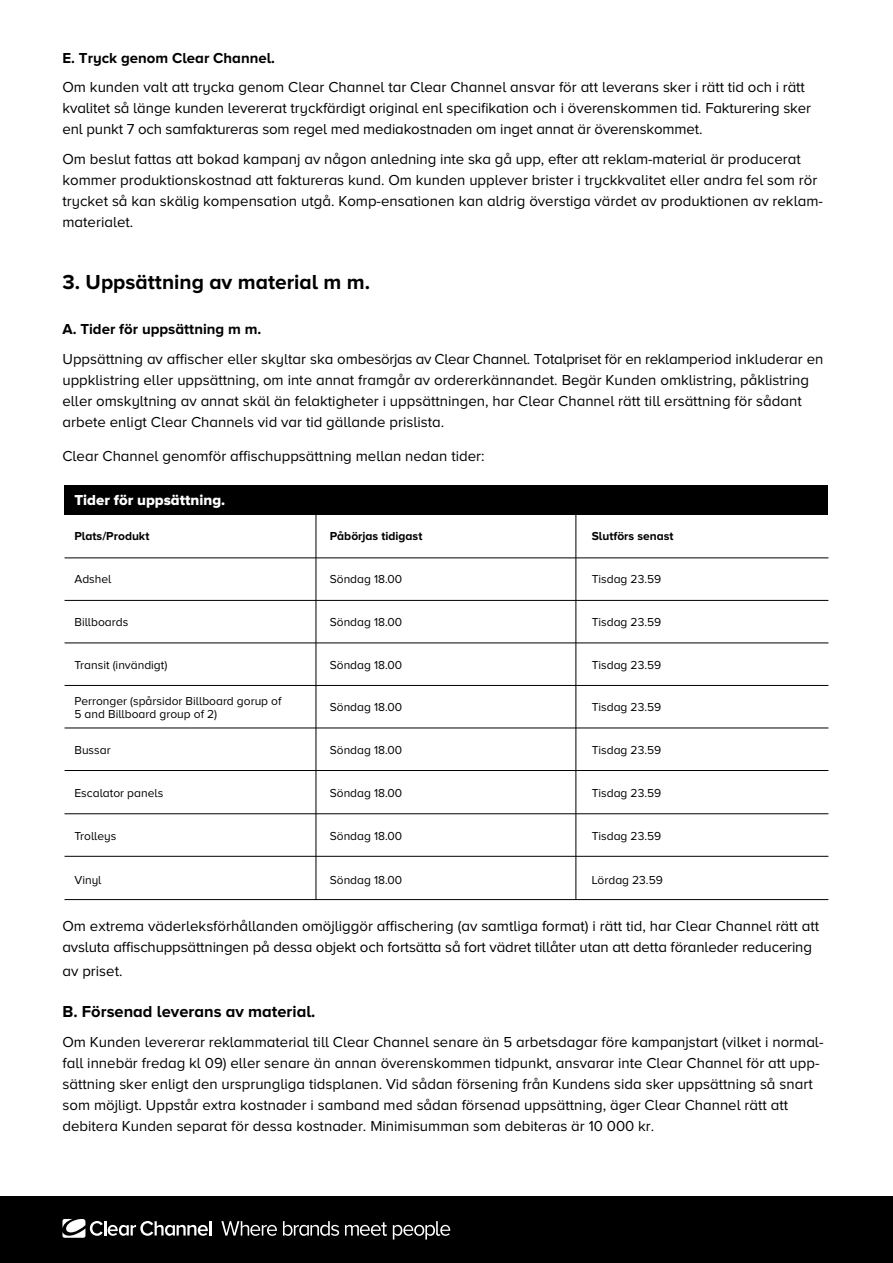
<style>
.page{position:relative;width:893px;height:1263px;background:#fff}
.page>*{position:absolute;margin:0;border:0;box-sizing:border-box;transform-origin:0 0}
.t1{font:700 21px "Proxima Nova A";color:#000}
.t2{font:700 16.5px "Proxima Nova A";color:#000}
.t3{font:15px/21px "Proxima Nova A";color:#000}
.t4{font:700 15px "Proxima Nova A";color:#000}
.t5{font:15px "Proxima Nova A Extrabld";color:#fff}
.t6{font:12px/13.5px "Proxima Nova A";color:#000}
.t7{font:700 12px "Proxima Nova A";color:#000}
</style>
<div class="page">
<div style="left:0;top:1196px;width:893px;height:67px;background:#000"></div>
<svg style="left:62px;top:1219px;width:149px;height:19px"></svg>
<svg style="left:221px;top:1221px;width:229px;height:18px"></svg>
<hr style="left:65px;top:557px;width:763px;height:1px;background:#000">
<hr style="left:65px;top:600px;width:763px;height:1px;background:#000">
<hr style="left:65px;top:642px;width:763px;height:1px;background:#000">
<hr style="left:65px;top:685px;width:763px;height:1px;background:#000">
<hr style="left:65px;top:728px;width:763px;height:1px;background:#000">
<hr style="left:65px;top:770px;width:763px;height:1px;background:#000">
<hr style="left:65px;top:813px;width:763px;height:1px;background:#000">
<hr style="left:65px;top:856px;width:763px;height:1px;background:#000">
<hr style="left:65px;top:899px;width:763px;height:1px;background:#000">
<hr style="left:316px;top:504px;width:1px;height:396px;background:#000">
<hr style="left:575px;top:504px;width:1px;height:396px;background:#000">
<div style="left:65px;top:485px;width:763px;height:30px;background:#000"></div>
<p class="t4" style="left:62px;top:49px;width:214px">E. Tryck genom Clear Channel.</p>
<p class="t3" style="left:62px;top:77px;width:750px">Om kunden valt att trycka genom Clear Channel tar Clear Channel ansvar för att leverans sker i rätt tid och i rätt kvalitet så länge kunden levererat tryckfärdigt original enl specifikation och i överenskommen tid. Fakturering sker enl punkt 7 och samfaktureras som regel med mediakostnaden om inget annat är överenskommet.</p>
<p class="t3" style="left:62px;top:148px;width:762px">Om beslut fattas att bokad kampanj av någon anledning inte ska gå upp, efter att reklam-material är producerat kommer produktionskostnad att faktureras kund. Om kunden upplever brister i tryckkvalitet eller andra fel som rör trycket så kan skälig kompensation utgå. Komp-ensationen kan aldrig överstiga värdet av produktionen av reklam&shy;materialet.</p>
<h1 class="t1" style="left:62px;top:270px;width:309px">3. Uppsättning av material m m.</h1>
<p class="t4" style="left:62px;top:321px;width:200px">A. Tider för uppsättning m m.</p>
<p class="t3" style="left:62px;top:348px;width:762px">Uppsättning av affischer eller skyltar ska ombesörjas av Clear Channel. Totalpriset för en reklamperiod inkluderar en uppklistring eller uppsättning, om inte annat framgår av ordererkännandet. Begär Kunden omklistring, påklistring eller omskyltning av annat skäl än felaktigheter i uppsättningen, har Clear Channel rätt till ersättning för sådant arbete enligt Clear Channels vid var tid gällande prislista.</p>
<p class="t3" style="left:62px;top:445px;width:424px">Clear Channel genomför affischuppsättning mellan nedan tider:</p>
<p class="t5" style="left:74px;top:491px;width:152px">Tider för uppsättning.</p>
<p class="t7" style="left:74px;top:529px;width:77px">Plats/Produkt</p>
<p class="t7" style="left:330px;top:529px;width:94px">Påbörjas tidigast</p>
<p class="t7" style="left:592px;top:529px;width:83px">Slutförs senast</p>
<p class="t6" style="left:74px;top:572px;width:38px">Adshel</p>
<p class="t6" style="left:74px;top:615px;width:55px">Billboards</p>
<p class="t6" style="left:74px;top:658px;width:94px">Transit (invändigt)</p>
<p class="t6" style="left:74px;top:694px;width:209px">Perronger (spårsidor Billboard gorup of<br>5 and Billboard group of 2)</p>
<p class="t6" style="left:74px;top:743px;width:38px">Bussar</p>
<p class="t6" style="left:74px;top:786px;width:90px">Escalator panels</p>
<p class="t6" style="left:74px;top:829px;width:44px">Trolleys</p>
<p class="t6" style="left:74px;top:873px;width:29px">Vinyl</p>
<p class="t6" style="left:330px;top:572px;width:74px">Söndag 18.00</p>
<p class="t6" style="left:330px;top:615px;width:74px">Söndag 18.00</p>
<p class="t6" style="left:330px;top:658px;width:74px">Söndag 18.00</p>
<p class="t6" style="left:330px;top:700px;width:74px">Söndag 18.00</p>
<p class="t6" style="left:330px;top:743px;width:74px">Söndag 18.00</p>
<p class="t6" style="left:330px;top:786px;width:74px">Söndag 18.00</p>
<p class="t6" style="left:330px;top:829px;width:74px">Söndag 18.00</p>
<p class="t6" style="left:330px;top:873px;width:74px">Söndag 18.00</p>
<p class="t6" style="left:592px;top:572px;width:71px">Tisdag 23.59</p>
<p class="t6" style="left:592px;top:615px;width:71px">Tisdag 23.59</p>
<p class="t6" style="left:592px;top:658px;width:71px">Tisdag 23.59</p>
<p class="t6" style="left:592px;top:700px;width:71px">Tisdag 23.59</p>
<p class="t6" style="left:592px;top:743px;width:71px">Tisdag 23.59</p>
<p class="t6" style="left:592px;top:786px;width:71px">Tisdag 23.59</p>
<p class="t6" style="left:592px;top:829px;width:71px">Tisdag 23.59</p>
<p class="t6" style="left:592px;top:873px;width:73px">Lördag 23.59</p>
<p class="t3" style="left:62px;top:915px;width:758px">Om extrema väderleksförhållanden omöjliggör affischering (av samtliga format) i rätt tid, har Clear Channel rätt att avsluta affischuppsättningen på dessa objekt och fortsätta så fort vädret tillåter utan att detta föranleder reducering</p>
<p class="t3" style="left:62px;top:960px;width:62px">av priset.</p>
<p class="t2" style="left:62px;top:1002px;width:255px">B. Försenad leverans av material.</p>
<p class="t3" style="left:62px;top:1031px;width:762px">Om Kunden levererar reklammaterial till Clear Channel senare än 5 arbetsdagar före kampanjstart (vilket i normal&shy;fall innebär fredag kl 09) eller senare än annan överenskommen tidpunkt, ansvarar inte Clear Channel för att upp&shy;sättning sker enligt den ursprungliga tidsplanen. Vid sådan försening från Kundens sida sker uppsättning så snart som möjligt. Uppstår extra kostnader i samband med sådan försenad uppsättning, äger Clear Channel rätt att debitera Kunden separat för dessa kostnader. Minimisumman som debiteras är 10 000 kr.</p>
</div>
